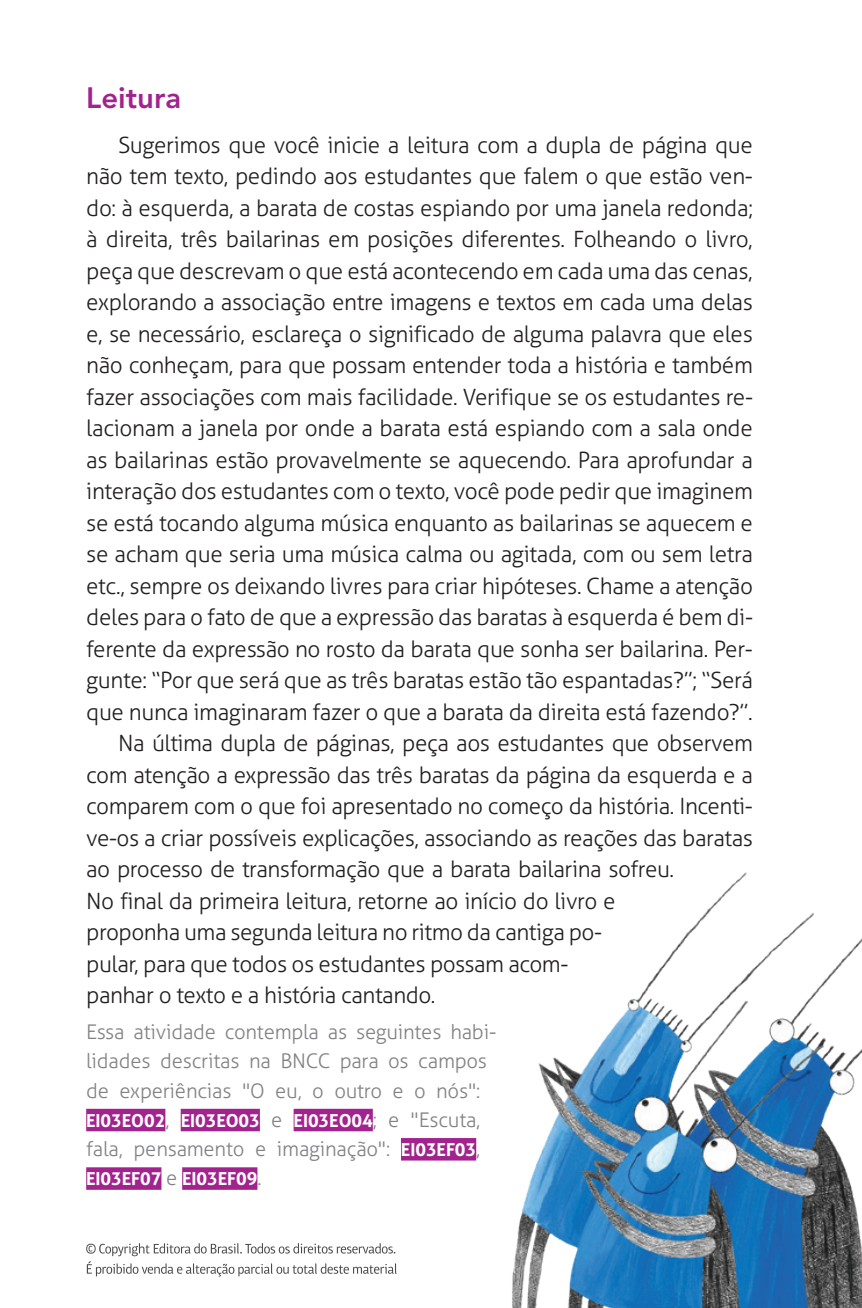
<style>
.page{position:relative;width:862px;height:1308px;background:#fff}
.page>*{position:absolute;margin:0;border:0;box-sizing:border-box;transform-origin:0 0}
.t1{font:800 29.25px "Avenir LT Std";color:#a2238e}
.t2{font:300 22.5px "Aller";letter-spacing:-.015em;color:#231f20}
.t3{font:300 20.25px/29.2px "Aller";letter-spacing:-.01em;color:#808285}
.t4{font:700 18px "Aller";letter-spacing:-.01em;color:#fff}
.s1{font-weight:300;font-size:20.25px;color:#808285}
.s2{font-weight:700;font-size:18px;color:#fff}
</style>
<div class="page">
<svg style="left:86px;top:1243px;width:310px;height:33px"></svg>
<img style="left:512px;top:872px;width:349px;height:435px">
<div style="left:86px;top:1108px;width:79px;height:23px;background:#a2238e"></div>
<div style="left:181px;top:1108px;width:79px;height:23px;background:#a2238e"></div>
<div style="left:293px;top:1108px;width:79px;height:23px;background:#a2238e"></div>
<div style="left:401px;top:1138px;width:75px;height:22px;background:#a2238e"></div>
<div style="left:86px;top:1167px;width:75px;height:22px;background:#a2238e"></div>
<div style="left:182px;top:1167px;width:75px;height:22px;background:#a2238e"></div>
<h1 class="t1" style="left:86px;top:81px;width:96px">Leitura</h1>
<p class="t2" style="left:118px;top:130px;width:636px">Sugerimos que você inicie a leitura com a dupla de página que</p>
<p class="t2" style="left:86px;top:162px;width:667px">não tem texto, pedindo aos estudantes que falem o que estão ven-</p>
<p class="t2" style="left:86px;top:193px;width:668px">do: à esquerda, a barata de costas espiando por uma janela redonda;</p>
<p class="t2" style="left:86px;top:225px;width:667px">à direita, três bailarinas em posições diferentes. Folheando o livro,</p>
<p class="t2" style="left:86px;top:256px;width:667px">peça que descrevam o que está acontecendo em cada uma das cenas,</p>
<p class="t2" style="left:86px;top:288px;width:668px">explorando a associação entre imagens e textos em cada uma delas</p>
<p class="t2" style="left:86px;top:319px;width:668px">e, se necessário, esclareça o significado de alguma palavra que eles</p>
<p class="t2" style="left:86px;top:351px;width:667px">não conheçam, para que possam entender toda a história e também</p>
<p class="t2" style="left:86px;top:382px;width:668px">fazer associações com mais facilidade. Verifique se os estudantes re-</p>
<p class="t2" style="left:86px;top:414px;width:667px">lacionam a janela por onde a barata está espiando com a sala onde</p>
<p class="t2" style="left:86px;top:445px;width:668px">as bailarinas estão provavelmente se aquecendo. Para aprofundar a</p>
<p class="t2" style="left:86px;top:477px;width:668px">interação dos estudantes com o texto, você pode pedir que imaginem</p>
<p class="t2" style="left:86px;top:508px;width:668px">se está tocando alguma música enquanto as bailarinas se aquecem e</p>
<p class="t2" style="left:86px;top:540px;width:668px">se acham que seria uma música calma ou agitada, com ou sem letra</p>
<p class="t2" style="left:86px;top:571px;width:668px">etc., sempre os deixando livres para criar hipóteses. Chame a atenção</p>
<p class="t2" style="left:86px;top:603px;width:668px">deles para o fato de que a expressão das baratas à esquerda é bem di-</p>
<p class="t2" style="left:86px;top:634px;width:667px">ferente da expressão no rosto da barata que sonha ser bailarina. Per-</p>
<p class="t2" style="left:86px;top:666px;width:668px">gunte: “Por que será que as três baratas estão tão espantadas?”; “Será</p>
<p class="t2" style="left:86px;top:697px;width:667px">que nunca imaginaram fazer o que a barata da direita está fazendo?”.</p>
<p class="t2" style="left:118px;top:729px;width:636px">Na última dupla de páginas, peça aos estudantes que observem</p>
<p class="t2" style="left:86px;top:760px;width:667px">com atenção a expressão das três baratas da página da esquerda e a</p>
<p class="t2" style="left:86px;top:792px;width:667px">comparem com o que foi apresentado no começo da história. Incenti-</p>
<p class="t2" style="left:86px;top:823px;width:668px">ve-os a criar possíveis explicações, associando as reações das baratas</p>
<p class="t2" style="left:86px;top:855px;width:589px">ao processo de transformação que a barata bailarina sofreu.</p>
<p class="t2" style="left:86px;top:886px;width:530px">No final da primeira leitura, retorne ao início do livro e</p>
<p class="t2" style="left:86px;top:918px;width:517px">proponha uma segunda leitura no ritmo da cantiga po-</p>
<p class="t2" style="left:86px;top:949px;width:483px">pular, para que todos os estudantes possam acom-</p>
<p class="t2" style="left:86px;top:981px;width:350px">panhar o texto e a história cantando.</p>
<p class="t3" style="left:86px;top:1017px;width:411px">Essa atividade contempla as seguintes habi&shy;lidades descritas na BNCC para os campos de experiências "O eu, o outro e o nós":</p>
<p class="t4" style="left:86px;top:1108px;width:395px">EI03EO02<span class="s1">,</span> EI03EO03 <span class="s1">e</span> EI03EO04<span class="s1">; e "Escuta,</span></p>
<p class="t3" style="left:86px;top:1134px;width:395px">fala, pensamento e imaginação": <span class="s2">EI03EF03</span>,</p>
<p class="t4" style="left:86px;top:1167px;width:177px">EI03EF07 <span class="s1">e</span> EI03EF09<span class="s1">.</span></p>
</div>
